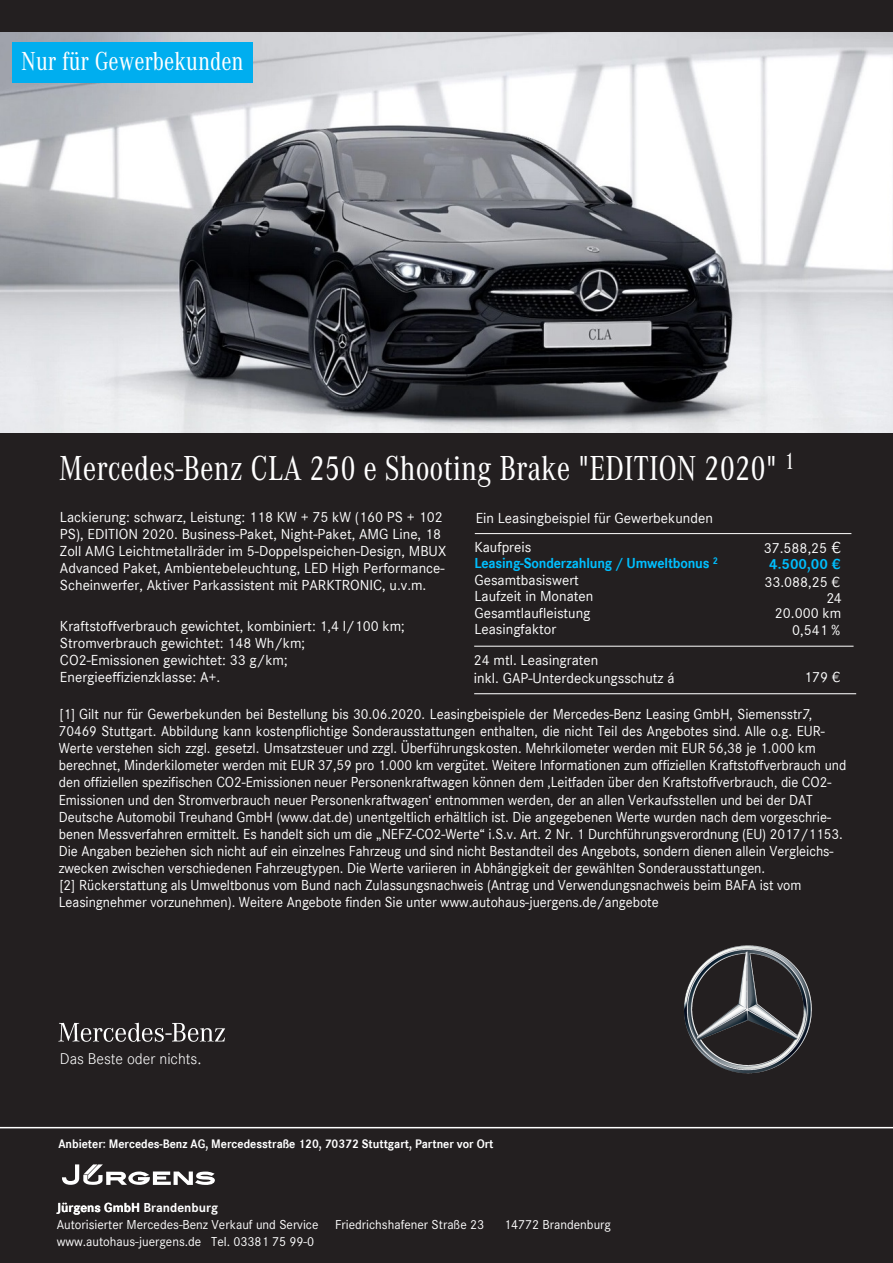
<style>
.page{position:relative;width:893px;height:1263px;background:#fff}
.page>*{position:absolute;margin:0;border:0;box-sizing:border-box;transform-origin:0 0}
.t1{font:36px "Corporate A Con";color:#fff}
.t2{font:27px "Corporate A Con";color:#fff}
.t3{font:16.05px "Corpo S Lig";color:#fff}
.t4{font:15px/17.1px "Corpo S";letter-spacing:-.005em;color:#fff;scale:.96 1}
.t5{font:15px/16.5px "Corpo S";letter-spacing:-.005em;color:#fff}
.t6{font:15px/17.1px "Corporate S";color:#fff}
.t7{font:700 15px "Corpo S";color:#00bfff}
.t8{font:13.5px "Corporate S";color:#fff}
.t9{font:700 13.5px "Corpo S";color:#fff}
.t10{font:700 12.75px "Corpo S";color:#fff;scale:.94 1}
.s1{font-family:"Corpo S"}
.s2{font-family:"Corporate S"}
.s3{font-weight:700;color:#00bfff}
.s4{font-family:"Corpo S";font-size:16.5px}
</style>
<div class="page">
<div style="left:0;top:432px;width:893px;height:831px;background:#231f20"></div>
<img style="left:0;top:32px;width:893px;height:400px">
<div style="left:0;top:0;width:893px;height:32px;background:#231f20"></div>
<hr style="left:0;top:1127px;width:893px;height:1px;background:#fff">
<hr style="left:475px;top:533px;width:376px;height:1px;background:#fff">
<hr style="left:474px;top:646px;width:380px;height:1px;background:#fff">
<hr style="left:474px;top:693px;width:382px;height:1px;background:#fff">
<img style="left:694px;top:945px;width:51px;height:30px">
<img style="left:128px;top:1022px;width:13px;height:20px">
<div style="left:12px;top:43px;width:240px;height:40px;background:#00aeef"></div>
<svg style="left:62px;top:1164px;width:153px;height:21px"></svg>
<h2 class="t2" style="left:21px;top:47px;width:224px">Nur für Gewerbekunden</h2>
<h1 class="t1" style="left:59px;top:449px;width:737px">Mercedes-Benz CLA 250 e Shooting Brake "EDITION 2020" <sup>1</sup></h1>
<p class="t6" style="left:60px;top:509px;width:384px">Lackierung: schwarz, Leistung: 118 KW + 75 kW (160 PS + 102</p>
<p class="t5" style="left:476px;top:510px;width:239px">Ein Leasingbeispiel für Gewerbekunden</p>
<p class="t6" style="left:60px;top:526px;width:388px">PS), EDITION 2020. Business-Paket, Night-Paket, AMG Line, 18<br>Zoll AMG Leichtmetallräder im 5-Doppelspeichen-Design, MBUX Advanced Paket, Ambientebeleuchtung, LED High Performance-Scheinwerfer, Aktiver Parkassistent mit PARKTRONIC, <span class="s1">u.v.m.</span></p>
<p class="t5" style="left:60px;top:617px;width:346px;line-height:17.1px">Kraftstoffverbrauch gewichtet, kombiniert: 1,<span class="s2">4</span> l/100 km;<br>Stromverbrauch gewichtet: 1<span class="s2">48</span> Wh/km;<br>CO2-Emissionen gewichtet: 3<span class="s2">3</span> g/km;</p>
<p class="t6" style="left:60px;top:669px;width:162px">Energieeffizienzklasse: <span class="s1">A+.</span></p>
<p class="t5" style="left:474px;top:539px;width:245px">Kaufpreis<br><span class="s3">Leasing-Sonderzahlung / Umweltbonus</span> <sup>2<br></sup>Gesamtbasiswert<br>Laufzeit in Monaten<br>Gesamtlaufleistung<br>Leasingfaktor</p>
<p class="t5" style="left:474px;top:652px;width:202px;line-height:17.1px">24 mtl. Leasingraten<br>inkl. GAP-Unterdeckungsschutz á</p>
<p class="t6" style="left:764px;top:540px;width:78px">37<span class="s1">.</span>588<span class="s1">,25</span> <span class="s4">€</span></p>
<p class="t7" style="left:769px;top:556px;width:73px">4.500,00 €</p>
<p class="t5" style="left:764px;top:574px;width:77px">3<span class="s2">3</span>.<span class="s2">088</span>,25 €</p>
<p class="t5" style="left:826px;top:590px;width:17px">24</p>
<p class="t5" style="left:775px;top:605px;width:68px">20.000 km</p>
<p class="t5" style="left:792px;top:622px;width:49px">0,<span class="s2">541</span> %</p>
<p class="t6" style="left:804px;top:669px;width:37px">17<span class="s1">9 €</span></p>
<p class="t4" style="left:59px;top:705px;width:822px"><span class="s2">[1]</span> Gilt nur für Gewerbekunden bei Bestellung bis 30.06.2020. Leasingbeispiele der Mercedes-Benz Leasing GmbH, Siemensstr.7, 70469 Stuttgart. Abbildung kann kostenpflichtige Sonderausstattungen enthalten, die nicht Teil des Angebotes sind. Alle o.g. EUR-Werte verstehen sich zzgl. gesetzl. Umsatzsteuer und zzgl. Überführungskosten. Mehrkilometer werden mit EUR <span class="s2">56</span>,<span class="s2">38</span> je 1.000 km berechnet, Minderkilometer werden mit EUR <span class="s2">37</span>,<span class="s2">59</span> pro 1.000 km vergütet. Weitere Informationen zum offiziellen Kraftstoffverbrauch und den offiziellen spezifischen CO2-Emissionen neuer Personenkraftwagen können dem ‚Leitfaden über den Kraftstoffverbrauch, die CO2- Emissionen und den Stromverbrauch neuer Personenkraftwagen‘ entnommen werden, der an allen Verkaufsstellen und bei der DAT Deutsche Automobil Treuhand GmbH (www.dat.de) unentgeltlich erhältlich ist. Die angegebenen Werte wurden nach dem vorgeschrie&shy;benen Messverfahren ermittelt. Es handelt sich um die „NEFZ-CO2-Werte“ i.S.v. Art. 2 Nr. 1 Durchführungsverordnung (EU) 2017/1153.<br>Die Angaben beziehen sich nicht auf ein einzelnes Fahrzeug und sind nicht Bestandteil des Angebots, sondern dienen allein Vergleichs&shy;zwecken zwischen verschiedenen Fahrzeugtypen. Die Werte variieren in Abhängigkeit der gewählten Sonderausstattungen.<br><span class="s2">[2]</span> Rückerstattung als Umweltbonus vom Bund nach Zulassungsnachweis (Antrag und Verwendungsnachweis beim BAFA ist vom Leasingnehmer vorzunehmen)<span class="s2">. Weitere Angebote finden Sie unter www.autohaus-juergens.de/angebote</span></p>
<p class="t3" style="left:60px;top:1050px;width:143px">Das Beste oder nichts.</p>
<p class="t10" style="left:58px;top:1136px;width:464px">Anbieter: Mercedes-Benz AG, Mercedesstraße 120, 70372 Stuttgart, Partner vor Ort</p>
<p class="t9" style="left:57px;top:1200px;width:163px">Jürgens GmbH <span class="s2">Brandenburg</span></p>
<p class="t8" style="left:57px;top:1214px;width:429px"><span class="s1">Autorisierter</span> Mercedes-Benz Verkauf und Service Friedrichshafener Straße 23</p>
<p class="t8" style="left:504px;top:1214px;width:108px">14772 Brandenburg</p>
<p class="t8" style="left:57px;top:1231px;width:259px">www.autohaus-juergens.de Tel. 03381 75 99-0</p>
</div>
